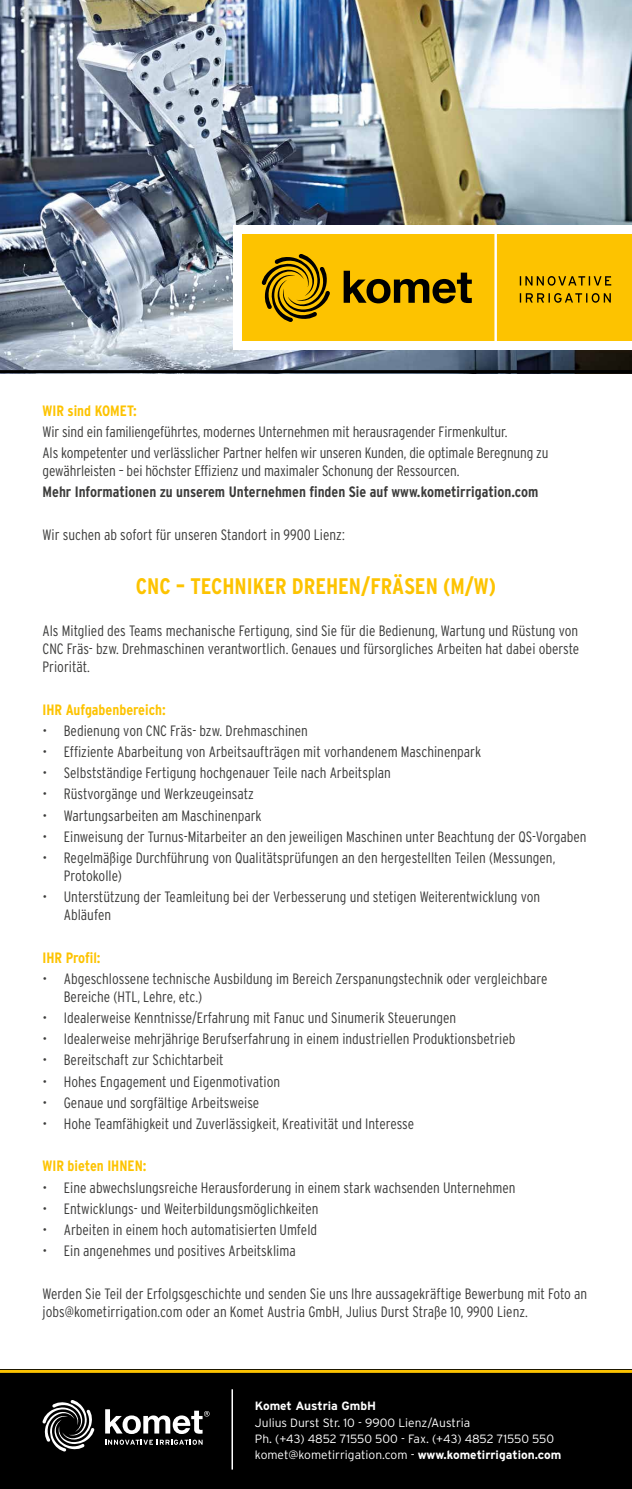
<style>
.page{position:relative;width:632px;height:1489px;background:#fff}
.page>*{position:absolute;margin:0;border:0;box-sizing:border-box;transform-origin:0 0}
.t1{font:700 condensed 22.5px "Interstate";color:#fdc300}
.t2{font:300 condensed 15px/18px "Interstate";color:#3c3c3b}
.t3{font:700 condensed 15px "Interstate";color:#3c3c3b}
.t4{font:700 condensed 15px "Interstate";color:#fdc300}
.t5{font:300 12px/16.2px "Interstate";color:#fff}
.t6{font:700 12px "Interstate";color:#fff}
.s1{font-weight:700}
</style>
<div class="page">
<div style="left:0;top:1369px;width:631px;height:119px;background:#000"></div>
<img style="left:0;top:0;width:631px;height:370px">
<div style="left:233px;top:225px;width:398px;height:125px;background:#fff"></div>
<div style="left:242px;top:235px;width:389px;height:106px;background:#fdc300"></div>
<hr style="left:494px;top:229px;width:2px;height:118px;background:#fff">
<svg style="left:343px;top:271px;width:128px;height:32px"></svg>
<svg style="left:262px;top:254px;width:68px;height:68px"></svg>
<svg style="left:519px;top:293px;width:91px;height:10px"></svg>
<svg style="left:519px;top:276px;width:92px;height:10px"></svg>
<svg style="left:105px;top:1439px;width:97px;height:5px"></svg>
<svg style="left:43px;top:1400px;width:51px;height:51px"></svg>
<svg style="left:105px;top:1409px;width:104px;height:24px"></svg>
<hr style="left:231px;top:1389px;width:2px;height:80px;background:#fff">
<hr style="left:0;top:370px;width:631px;height:3px;background:#000">
<hr style="left:0;top:1369px;width:631px;height:3px;background:#fdc300">
<p class="t4" style="left:43px;top:402px;width:96px">WIR sind KOMET:</p>
<p class="t2" style="left:43px;top:421px;width:507px;line-height:21.1px">Wir sind ein familiengeführtes, modernes Unternehmen mit herausragender Firmenkultur.<br>Als kompetenter und verlässlicher Partner helfen wir unseren Kunden, die optimale Beregnung zu</p>
<p class="t2" style="left:43px;top:461px;width:418px">gewährleisten – bei höchster Effizienz und maximaler Schonung der Ressourcen.</p>
<p class="t3" style="left:43px;top:483px;width:497px">Mehr Informationen zu unserem Unternehmen finden Sie auf www.kometirrigation.com</p>
<p class="t2" style="left:43px;top:525px;width:303px">Wir suchen ab sofort für unseren Standort in 9900 Lienz:</p>
<h1 class="t1" style="left:136px;top:573px;width:361px">CNC – TECHNIKER DREHEN/FRÄSEN (M/W)</h1>
<p class="t2" style="left:43px;top:621px;width:538px;text-align:justify">Als Mitglied des Teams mechanische Fertigung, sind Sie für die Bedienung, Wartung und Rüstung von CNC Fräs- bzw. Drehmaschinen verantwortlich. Genaues und fürsorgliches Arbeiten hat dabei oberste Priorität.</p>
<p class="t4" style="left:43px;top:700px;width:125px">IHR Aufgabenbereich:</p>
<p class="t2" style="left:43px;top:721px;width:267px">• Bedienung von CNC Fräs- bzw. Drehmaschinen</p>
<p class="t2" style="left:43px;top:742px;width:440px">• Effiziente Abarbeitung von Arbeitsaufträgen mit vorhandenem Maschinenpark</p>
<p class="t2" style="left:43px;top:763px;width:350px">• Selbstständige Fertigung hochgenauer Teile nach Arbeitsplan</p>
<p class="t2" style="left:43px;top:785px;width:213px">• Rüstvorgänge und Werkzeugeinsatz</p>
<p class="t2" style="left:43px;top:806px;width:220px">• Wartungsarbeiten am Maschinenpark</p>
<p class="t2" style="left:43px;top:827px;width:545px">• Einweisung der Turnus-Mitarbeiter an den jeweiligen Maschinen unter Beachtung der QS-Vorgaben</p>
<p class="t2" style="left:64px;top:848px;width:493px;text-indent:-21px">• Regelmäßige Durchführung von Qualitätsprüfungen an den hergestellten Teilen (Messungen,<br>Protokolle)</p>
<p class="t2" style="left:64px;top:887px;width:478px;text-indent:-21px">• Unterstützung der Teamleitung bei der Verbesserung und stetigen Weiterentwicklung von<br>Abläufen</p>
<p class="t4" style="left:43px;top:948px;width:60px">IHR Profil:</p>
<p class="t2" style="left:64px;top:969px;width:485px;text-indent:-21px">• Abgeschlossene technische Ausbildung im Bereich Zerspanungstechnik oder vergleichbare<br>Bereiche (HTL, Lehre, etc.)</p>
<p class="t2" style="left:43px;top:1008px;width:415px">• Idealerweise Kenntnisse/Erfahrung mit Fanuc und Sinumerik Steuerungen</p>
<p class="t2" style="left:43px;top:1029px;width:474px">• Idealerweise mehrjährige Berufserfahrung in einem industriellen Produktionsbetrieb</p>
<p class="t2" style="left:43px;top:1050px;width:183px">• Bereitschaft zur Schichtarbeit</p>
<p class="t2" style="left:43px;top:1072px;width:239px">• Hohes Engagement und Eigenmotivation</p>
<p class="t2" style="left:43px;top:1093px;width:218px">• Genaue und sorgfältige Arbeitsweise</p>
<p class="t2" style="left:43px;top:1114px;width:373px">• Hohe Teamfähigkeit und Zuverlässigkeit, Kreativität und Interesse</p>
<p class="t4" style="left:43px;top:1157px;width:105px">WIR bieten IHNEN:</p>
<p class="t2" style="left:43px;top:1178px;width:474px">• Eine abwechslungsreiche Herausforderung in einem stark wachsenden Unternehmen</p>
<p class="t2" style="left:43px;top:1199px;width:277px">• Entwicklungs- und Weiterbildungsmöglichkeiten</p>
<p class="t2" style="left:43px;top:1220px;width:276px">• Arbeiten in einem hoch automatisierten Umfeld</p>
<p class="t2" style="left:43px;top:1241px;width:255px">• Ein angenehmes und positives Arbeitsklima</p>
<p class="t2" style="left:43px;top:1284px;width:546px">Werden Sie Teil der Erfolgsgeschichte und senden Sie uns Ihre aussagekräftige Bewerbung mit Foto an jobs@kometirrigation.com oder an Komet Austria GmbH, Julius Durst Straße 10, 9900 Lienz.</p>
<p class="t6" style="left:255px;top:1399px;width:123px">Komet Austria GmbH</p>
<p class="t5" style="left:255px;top:1413px;width:308px">Julius Durst Str. 10 - 9900 Lienz/Austria<br>Ph. (+43) 4852 71550 500 - Fax. (+43) 4852 71550 550 komet@kometirrigation.com - <span class="s1">www.kometirrigation.com</span></p>
</div>
